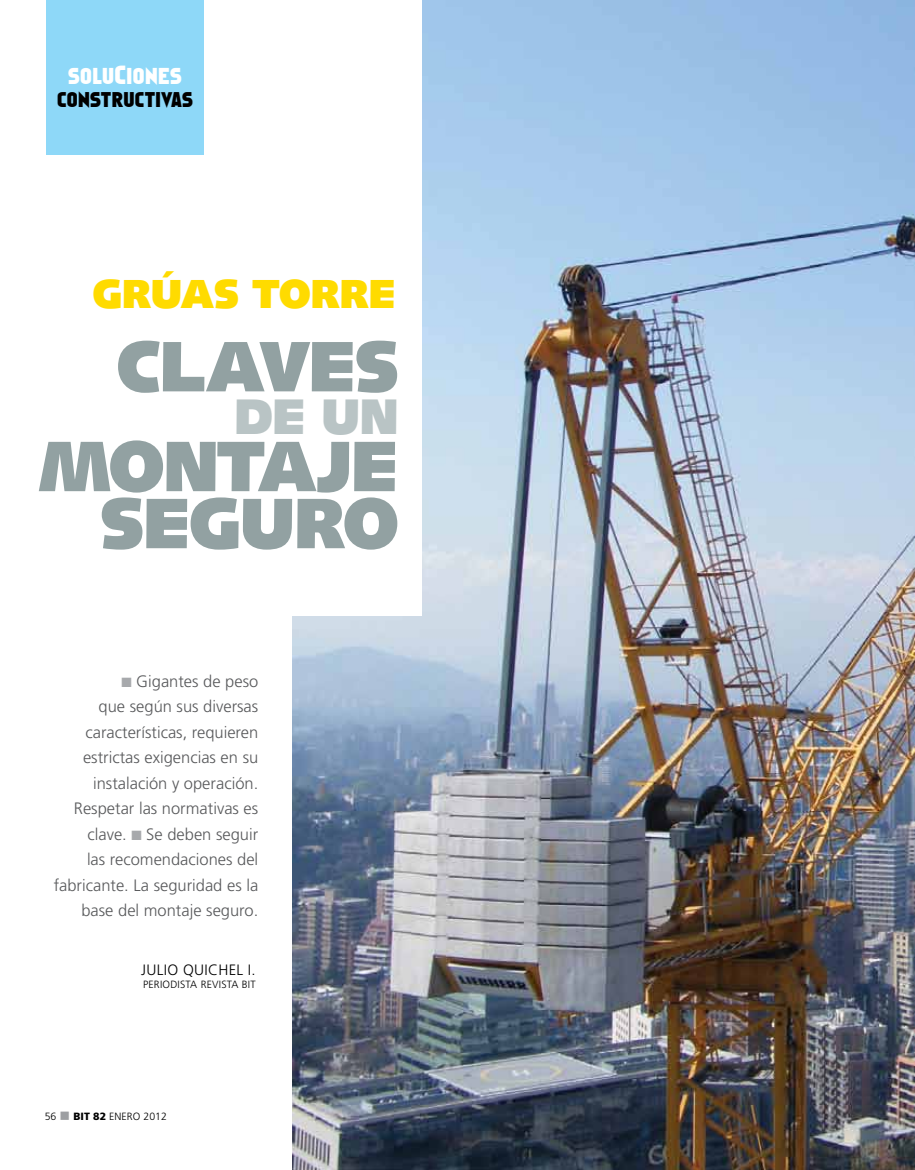
<style>
.page{position:relative;width:915px;height:1170px;background:#fff}
.page>*{position:absolute;margin:0;border:0;box-sizing:border-box;transform-origin:0 0}
.t1{font:900 71.25px/57px "Syntax";letter-spacing:-.02em;color:#92a1a2;text-align:right}
.t2{font:900 49.8px "Syntax";color:#b9c4c5}
.t3{font:900 40.5px "Syntax";letter-spacing:-.005em;color:#ffdb00}
.t4{font:21px "Faktos";letter-spacing:.02em;color:#fff}
.t5{font:19.5px "Faktos";letter-spacing:.02em;color:#000}
.t6{font:300 16.5px/25.5px "Frutiger";color:#58595b;text-align:right}
.t7{font:300 15px "Frutiger";letter-spacing:.02em;color:#000}
.t8{font:300 10.5px "Frutiger";letter-spacing:.02em;color:#000}
.s1{font-size:24px}
.s2{color:#a7a9ac}
.s3{color:#9d9fa2}
.s4{font-weight:900}
</style>
<div class="page">
<img style="left:292px;top:0;width:622px;height:1169px">
<div style="left:15px;top:0;width:407px;height:615px;background:#fff"></div>
<div style="left:46px;top:0;width:157px;height:154px;background:#8ed8f8"></div>
<p class="t4" style="left:68px;top:64px;width:115px">SOLU<span class="s1">C</span>IONES</p>
<p class="t5" style="left:57px;top:88px;width:137px">CONSTRUCTIVAS</p>
<h3 class="t3" style="left:93px;top:270px;width:304px">GRÚAS TORRE</h3>
<h1 class="t1" style="left:117px;top:338px;width:282px">CLAVES</h1>
<h2 class="t2" style="left:234px;top:387px;width:165px">DE UN</h2>
<h1 class="t1" style="left:39px;top:438px;width:361px">MONTAJE<br>SEGURO</h1>
<p class="t6" style="left:54px;top:668px;width:206px"><span class="s2">■</span> Gigantes de peso<br>que según sus diversas características, requieren estrictas exigencias en su instalación y operación.<br>Respetar las normativas es clave. <span class="s2">■</span> Se deben seguir<br>las recomendaciones del fabricante. La seguridad es la base del montaje seguro.</p>
<p class="t7" style="left:141px;top:960px;width:116px">Julio Quichel I.</p>
<p class="t8" style="left:143px;top:978px;width:114px">Periodista Revista BiT</p>
<p class="t8" style="left:45px;top:1109px;width:124px">56 <span class="s3">■</span> <span class="s4">BIT 82</span> enero 2012</p>
</div>
